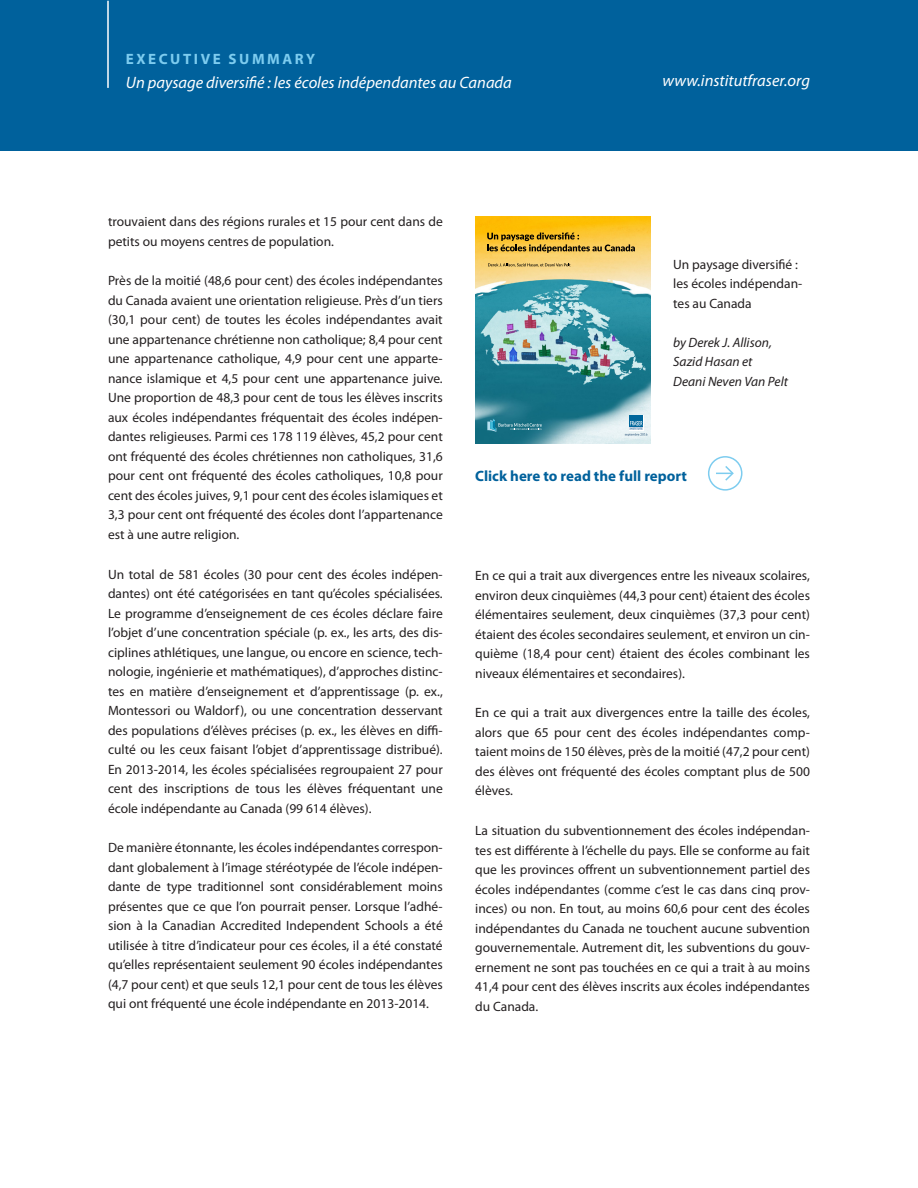
<style>
.page{position:relative;width:918px;height:1188px;background:#fff}
.page>*{position:absolute;margin:0;border:0;box-sizing:border-box;transform-origin:0 0}
.Diagram_caption___Re{font:italic 16.5px "Myriad Pro";color:#fff}
.t1{font:700 15px "Myriad Pro";color:#00619c}
.t2{font:700 15px "Myriad Pro";letter-spacing:.17em;color:#7dccef}
.Body_copy{font:13.5px/19.5px "Myriad Pro";color:#231f20;text-align:justify}
.Diagram_caption___Re-2{font:13.5px/19.5px "Myriad Pro";color:#231f20}
.Diagram_caption___Re-3{font:italic 13.5px/19.5px "Myriad Pro";color:#231f20}
</style>
<div class="page">
<div style="left:0;top:0;width:918px;height:150px;background:#00619c"></div>
<hr style="left:107px;top:1px;width:2px;height:87px;background:#fff">
<div style="left:708px;top:456px;width:35px;height:35px;border:2px solid #7dccef;border-radius:50%"></div>
<svg style="left:716px;top:466px;width:18px;height:15px"></svg>
<img style="left:475px;top:216px;width:176px;height:227px">
<p class="t2" style="left:126px;top:49px;width:191px">EXECUTIVE SUMMARY</p>
<p class="Diagram_caption___Re" style="left:126px;top:73px;width:388px">Un paysage diversifié : les écoles indépendantes au Canada</p>
<p class="Diagram_caption___Re" style="left:663px;top:71px;width:149px">www.institutfraser.org</p>
<p class="Body_copy" style="left:108px;top:212px;width:336px">trouvaient dans des régions rurales et 15 pour cent dans de petits ou moyens centres de population.</p>
<p class="Body_copy" style="left:108px;top:271px;width:336px">Près de la moitié (48,6 pour cent) des écoles indépendantes du Canada avaient une orientation religieuse. Près d’un tiers (30,1 pour cent) de toutes les écoles indépendantes avait une appartenance chrétienne non catholique; 8,4 pour cent une appartenance catholique, 4,9 pour cent une apparte&shy;nance islamique et 4,5 pour cent une appartenance juive.<br>Une proportion de 48,3 pour cent de tous les élèves inscrits aux écoles indépendantes fréquentait des écoles indépen&shy;dantes religieuses. Parmi ces 178 119 élèves, 45,2 pour cent ont fréquenté des écoles chrétiennes non catholiques, 31,6 pour cent ont fréquenté des écoles catholiques, 10,8 pour cent des écoles juives, 9,1 pour cent des écoles islamiques et 3,3 pour cent ont fréquenté des écoles dont l’appartenance est à une autre religion.</p>
<p class="Body_copy" style="left:108px;top:564px;width:336px">Un total de 581 écoles (30 pour cent des écoles indépen&shy;dantes) ont été catégorisées en tant qu’écoles spécialisées.<br>Le programme d’enseignement de ces écoles déclare faire l’objet d’une concentration spéciale (p. ex., les arts, des dis&shy;ciplines athlétiques, une langue, ou encore en science, tech&shy;nologie, ingénierie et mathématiques), d’approches distinc&shy;tes en matière d’enseignement et d’apprentissage (p. ex., Montessori ou Waldorf), ou une concentration desservant des populations d’élèves précises (p. ex., les élèves en diffi&shy;culté ou les ceux faisant l’objet d’apprentissage distribué).<br>En 2013-2014, les écoles spécialisées regroupaient 27 pour cent des inscriptions de tous les élèves fréquentant une école indépendante au Canada (99 614 élèves).</p>
<p class="Body_copy" style="left:108px;top:838px;width:336px">De manière étonnante, les écoles indépendantes correspon&shy;dant globalement à l’image stéréotypée de l’école indépen&shy;dante de type traditionnel sont considérablement moins présentes que ce que l’on pourrait penser. Lorsque l’adhé&shy;sion à la Canadian Accredited Independent Schools a été utilisée à titre d’indicateur pour ces écoles, il a été constaté qu’elles représentaient seulement 90 écoles indépendantes (4,7 pour cent) et que seuls 12,1 pour cent de tous les élèves qui ont fréquenté une école indépendante en 2013-2014.</p>
<p class="Diagram_caption___Re-2" style="left:673px;top:254px;width:131px">Un paysage diversifié : les écoles indépendan&shy;tes au Canada</p>
<p class="Diagram_caption___Re-3" style="left:673px;top:332px;width:116px">by Derek J. Allison,<br>Sazid Hasan et<br>Deani Neven Van Pelt</p>
<p class="t1" style="left:475px;top:466px;width:213px">Click here to read the full report</p>
<p class="Body_copy" style="left:475px;top:566px;width:336px">En ce qui a trait aux divergences entre les niveaux scolaires, environ deux cinquièmes (44,3 pour cent) étaient des écoles élémentaires seulement, deux cinquièmes (37,3 pour cent) étaient des écoles secondaires seulement, et environ un cin&shy;quième (18,4 pour cent) étaient des écoles combinant les niveaux élémentaires et secondaires).</p>
<p class="Body_copy" style="left:475px;top:703px;width:336px">En ce qui a trait aux divergences entre la taille des écoles, alors que 65 pour cent des écoles indépendantes comp&shy;taient moins de 150 élèves, près de la moitié (47,2 pour cent) des élèves ont fréquenté des écoles comptant plus de 500 élèves.</p>
<p class="Body_copy" style="left:475px;top:821px;width:336px">La situation du subventionnement des écoles indépendan&shy;tes est dif-férente à l’échelle du pays. Elle se conforme au fait que les provinces offrent un subventionnement partiel des écoles indépendantes (comme c’est le cas dans cinq prov&shy;inces) ou non. En tout, au moins 60,6 pour cent des écoles indépendantes du Canada ne touchent aucune subvention gouvernementale. Autrement dit, les subventions du gouv&shy;ernement ne sont pas touchées en ce qui a trait à au moins 41,4 pour cent des élèves inscrits aux écoles indépendantes du Canada.</p>
</div>
